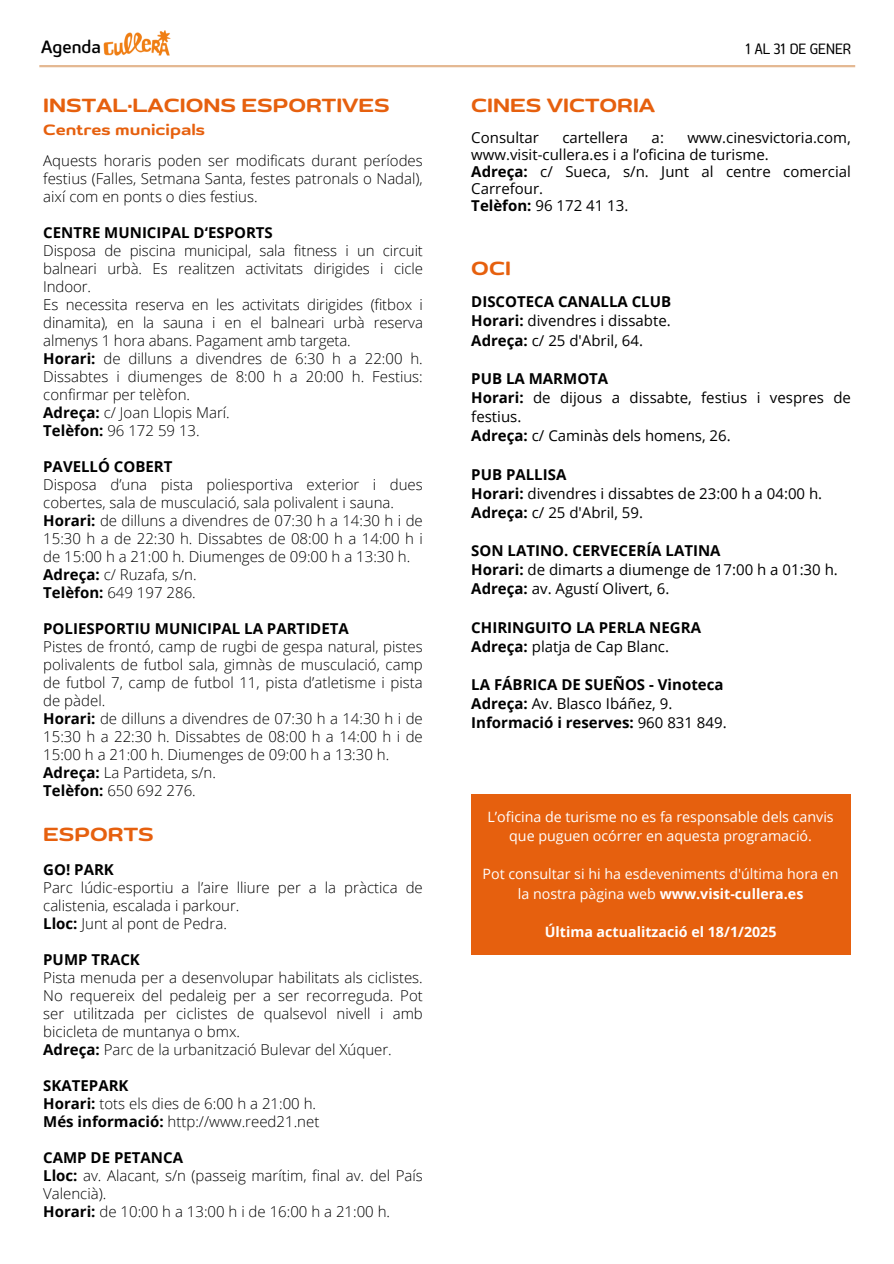
<style>
.page{position:relative;width:894px;height:1264px;background:#fff}
.page>*{position:absolute;margin:0;border:0;box-sizing:border-box;transform-origin:0 0}
.t1{font:600 expanded 21px "Dumondi";color:#e6600e}
.t2{font:19.5px "Dumondi Me";color:#000}
.t3{font:600 expanded 16.5px "Dumondi";color:#e6600e}
.t4{font:16.5px "Dumondi Re SC";color:#000}
.t5{font:300 15px/18px "Open Sans";color:#000}
.t6{font:15px/19.2px "Open Sans";color:#000}
.t7{font:700 15px/19.2px "Open Sans";color:#000}
.t8{font:14.25px/19.2px "Open Sans";color:#fff;text-align:center}
.t9{font:700 14.25px "Open Sans";color:#fff}
.s1{font-weight:700}
.s2{font-weight:400}
</style>
<div class="page">
<hr style="left:39px;top:65px;width:815px;height:2px;background:#e4b892">
<img style="left:103px;top:30px;width:68px;height:26px">
<div style="left:471px;top:794px;width:379px;height:160px;background:#e6600e"></div>
<p class="t2" style="left:41px;top:35px;width:61px">Agenda</p>
<h2 class="t4" style="left:745px;top:38px;width:107px">1 AL 31 DE GENER</h2>
<h4 class="t1" style="left:43px;top:92px;width:348px">INSTAL·LACIONS ESPORTIVES</h4>
<h4 class="t3" style="left:43px;top:120px;width:163px">Centres municipals</h4>
<h3 class="t5" style="left:43px;top:151px;width:381px;text-align:justify">Aquests horaris poden ser modificats durant períodes festius (Falles, Setmana Santa, festes patronals o Nadal), així com en ponts o dies festius.</h3>
<p class="t5" style="left:43px;top:223px;width:381px"><span class="s1">CENTRE MUNICIPAL D‘ESPORTS<br></span>Disposa de piscina municipal, sala fitness i un circuit balneari urbà. Es realitzen activitats dirigides i cicle Indoor.<br>Es necessita reserva en les activitats dirigides (fitbox i dinamita), en la sauna i en el balneari urbà reserva almenys 1 hora abans. Pagament amb targeta.<br><span class="s1">Horari:</span> de dilluns a divendres de 6:30 h a 22:00 h.<br>Dissabtes i diumenges de 8:00 h a 20:00 h. Festius: confirmar per telèfon.<br><span class="s1">Adreça:</span> c/ Joan Llopis Marí.<br><span class="s1">Telèfon:</span> 96 172 59 13.</p>
<h2 class="t5" style="left:43px;top:457px;width:381px"><span class="s1">PAVELLÓ COBERT<br></span>Disposa d’una pista poliesportiva exterior i dues cobertes, sala de musculació, sala polivalent i sauna.<br><span class="s1">Horari:</span> de dilluns a divendres de 07:30 h a 14:30 h i de 15:30 h a de 22:30 h. Dissabtes de 08:00 h a 14:00 h i de 15:00 h a 21:00 h. Diumenges de 09:00 h a 13:30 h.<br><span class="s1">Adreça:</span> c/ Ruzafa, s/n.<br><span class="s1">Telèfon:</span> 649 197 286.</h2>
<h4 class="t5" style="left:43px;top:619px;width:381px"><span class="s1">POLIESPORTIU MUNICIPAL LA PARTIDETA<br></span>Pistes de frontó, camp de rugbi de gespa natural, pistes polivalents de futbol sala, gimnàs de musculació, camp de futbol 7, camp de futbol 11, pista d’atletisme i pista de pàdel.<br><span class="s1">Horari:</span> de dilluns a divendres de 07:30 h a 14:30 h i de 15:30 h a 22:30 h. Dissabtes de 08:00 h a 14:00 h i de 15:00 h a 21:00 h. Diumenges de 09:00 h a 13:30 h.<br><span class="s1">Adreça:</span> La Partideta, s/n.<br><span class="s1">Telèfon:</span> 650 692 276.</h4>
<h4 class="t1" style="left:43px;top:821px;width:112px">ESPORTS</h4>
<h4 class="t5" style="left:43px;top:860px;width:381px"><span class="s1">GO! PARK<br></span>Parc lúdic-esportiu a l’aire lliure per a la pràctica de calistenia, escalada i parkour.<br><span class="s1">Lloc:</span> Junt al pont de Pedra.</h4>
<h1 class="t5" style="left:43px;top:950px;width:381px"><span class="s1">PUMP TRACK<br></span>Pista menuda per a desenvolupar habilitats als ciclistes.<br>No requereix del pedaleig per a ser recorreguda. Pot ser utilitzada per ciclistes de qualsevol nivell i amb bicicleta de muntanya o bmx.<br><span class="s1">Adreça:</span> Parc de la urbanització Bulevar del Xúquer.</h1>
<h4 class="t5" style="left:43px;top:1076px;width:277px"><span class="s1">SKATEPARK<br>Horari:</span> tots els dies de 6:00 h a 21:00 h.<br><span class="s1">Més informació:</span> http://www.reed21.net</h4>
<h4 class="t5" style="left:43px;top:1148px;width:381px"><span class="s1">CAMP DE PETANCA<br>Lloc:</span> av. Alacant, s/n (passeig marítim, final av. del País<br>Valencià).</h4>
<h4 class="t5" style="left:43px;top:1202px;width:348px"><span class="s1">Horari:</span> de 10:00 h a 13:00 h i de 16:00 h a 21:00 h.</h4>
<h4 class="t1" style="left:471px;top:92px;width:185px">CINES VICTORIA</h4>
<h1 class="t6" style="left:471px;top:128px;width:69px">Consultar</h1>
<h1 class="t6" style="left:562px;top:128px;width:67px">cartellera</h1>
<h1 class="t6" style="left:651px;top:128px;width:14px">a:</h1>
<h1 class="t6" style="left:471px;top:129px;width:381px;line-height:16.8px;text-indent:216px">www.cinesvictoria.com, www.visit-cullera.es i a l’oficina de turisme.<br><span class="s1">Adreça:</span> c/ Sueca, s/n. Junt al centre comercial<br>Carrefour.<br><span class="s1">Telèfon:</span> 96 172 41 13.</h1>
<h4 class="t1" style="left:471px;top:256px;width:41px">OCI</h4>
<h1 class="t7" style="left:471px;top:292px;width:201px;text-align:justify">DISCOTECA CANALLA CLUB Horari: <span class="s2">divendres i dissabte.<br></span>Adreça: <span class="s2">c/ 25 d'Abril, 64.</span></h1>
<h4 class="t6" style="left:471px;top:368px;width:381px"><span class="s1">PUB LA MARMOTA<br>Horari:</span> de dijous a dissabte, festius i vespres de festius.<br><span class="s1">Adreça:</span> c/ Caminàs dels homens, 26.</h4>
<h4 class="t6" style="left:471px;top:464px;width:352px"><span class="s1">PUB PALLISA<br>Horari:</span> divendres i dissabtes de 23:00 h a 04:00 h.<br><span class="s1">Adreça:</span> c/ 25 d'Abril, 59.</h4>
<h4 class="t6" style="left:471px;top:540px;width:368px"><span class="s1">SON LATINO. CERVECERÍA LATINA<br>Horari:</span> de dimarts a diumenge de 17:00 h a 01:30 h.<br><span class="s1">Adreça:</span> av. Agustí Olivert, 6.</h4>
<h4 class="t7" style="left:471px;top:617px;width:231px">CHIRINGUITO LA PERLA NEGRA<br>Adreça: <span class="s2">platja de Cap Blanc.</span></h4>
<h4 class="t7" style="left:471px;top:674px;width:257px">LA FÁBRICA DE SUEÑOS - Vinoteca<br>Adreça: <span class="s2">Av. Blasco Ibáñez, 9.<br></span>Informació i reserves: <span class="s2">960 831 849.</span></h4>
<h4 class="t8" style="left:487px;top:806px;width:347px">L’oficina de turisme no es fa responsable dels canvis que puguen ocórrer en aquesta programació.</h4>
<p class="t8" style="left:482px;top:864px;width:357px">Pot consultar si hi ha esdeveniments d'última hora en la nostra pàgina web <span class="s1">www.visit-cullera.es</span></p>
<p class="t9" style="left:544px;top:921px;width:233px">Última actualització el 18/1/2025</p>
</div>
